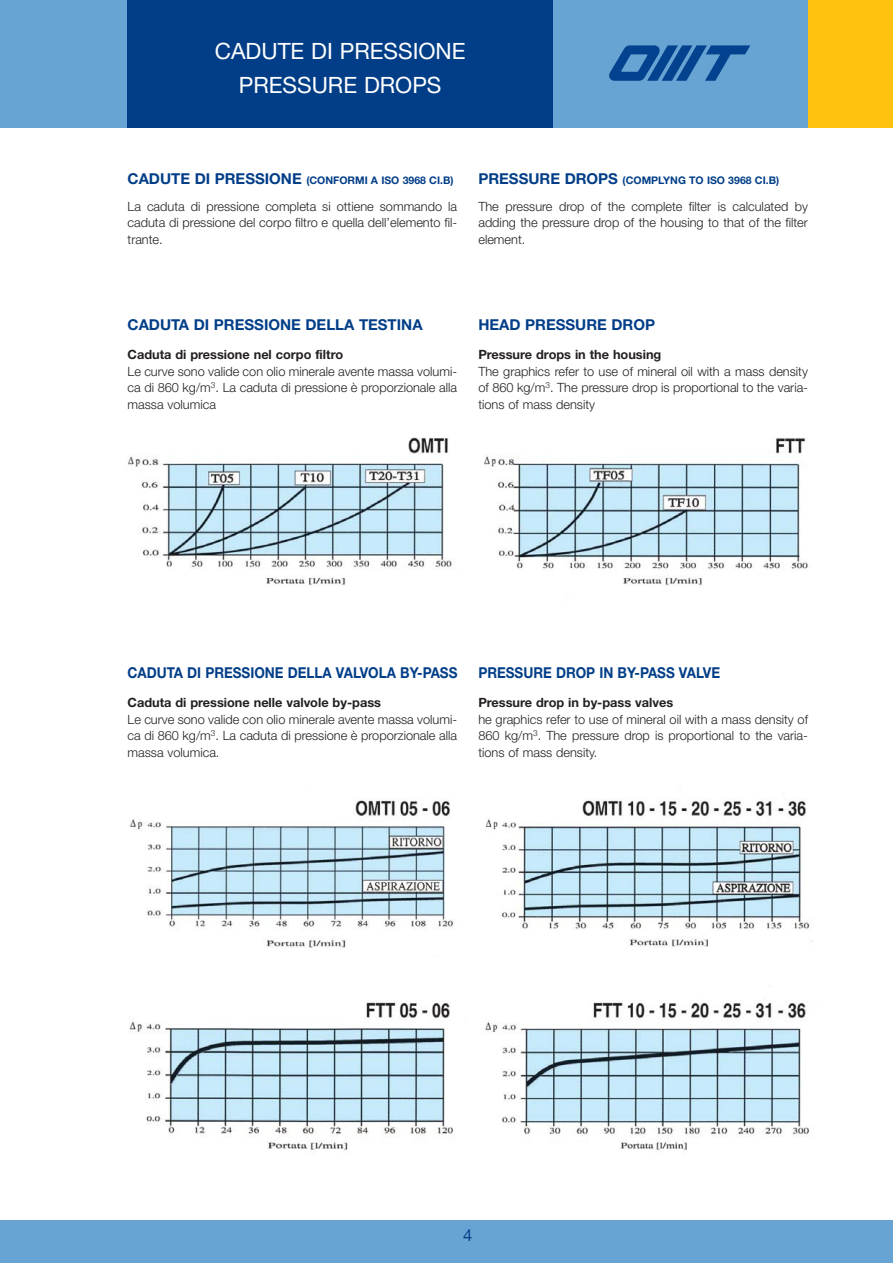
<style>
.page{position:relative;width:893px;height:1263px;background:#fff}
.page>*{position:absolute;margin:0;border:0;box-sizing:border-box;transform-origin:0 0}
.t1{font:22.5px/34px "Helvetica Neue";color:#fff;text-align:center}
.t2{font:16.5px "Helvetica Neue";color:#023e88}
.t3{font:700 15px "Helvetica Neue";color:#023e88;scale:.9 1}
.t4{font:700 15px "Helvetica Neue";color:#023e88}
.t5{font:300 12.75px/16.5px "Helvetica Neue";color:#231f20;text-align:justify}
.t6{font:700 12.75px "Helvetica Neue";color:#231f20}
.t7{font:700 10.5px "Helvetica Neue";color:#023e88}
.s1{font-size:15px}
</style>
<div class="page">
<div style="left:0;top:0;width:893px;height:128px;background:#68a4d3"></div>
<svg style="left:609px;top:45px;width:141px;height:36px"></svg>
<div style="left:128px;top:0;width:425px;height:128px;background:#023e88"></div>
<div style="left:808px;top:0;width:85px;height:128px;background:#ffc20e"></div>
<div style="left:0;top:1220px;width:893px;height:43px;background:#68a4d3"></div>
<img style="left:128px;top:437px;width:680px;height:149px">
<img style="left:129px;top:800px;width:684px;height:350px">
<h1 class="t1" style="left:215px;top:36px;width:252px">CADUTE DI PRESSIONE<br>PRESSURE DROPS</h1>
<p class="t7" style="left:128px;top:177px;width:327px"><span class="s1">CADUTE DI PRESSIONE</span> (CONFORMI A ISO 3968 CI.B)</p>
<p class="t7" style="left:478px;top:177px;width:302px"><span class="s1">PRESSURE DROPS</span> (COMPLYNG TO ISO 3968 CI.B)</p>
<p class="t5" style="left:128px;top:199px;width:331px">La caduta di pressione completa si ottiene sommando la caduta di pressione del corpo filtro e quella dell’elemento fil&shy;trante.</p>
<p class="t5" style="left:478px;top:199px;width:331px">The pressure drop of the complete filter is calculated by adding the pressure drop of the housing to that of the filter element.</p>
<p class="t4" style="left:128px;top:319px;width:297px">CADUTA DI PRESSIONE DELLA TESTINA</p>
<p class="t4" style="left:478px;top:319px;width:178px">HEAD PRESSURE DROP</p>
<p class="t6" style="left:128px;top:350px;width:217px">Caduta di pressione nel corpo filtro</p>
<p class="t5" style="left:128px;top:364px;width:331px">Le curve sono valide con olio minerale avente massa volumi&shy;ca di 860 kg/m<sup>3</sup>. La caduta di pressione è proporzionale alla massa volumica</p>
<p class="t6" style="left:478px;top:350px;width:185px">Pressure drops in the housing</p>
<p class="t5" style="left:478px;top:364px;width:331px">The graphics refer to use of mineral oil with a mass density of 860 kg/m<sup>3</sup>. The pressure drop is proportional to the varia&shy;tions of mass density</p>
<p class="t3" style="left:128px;top:667px;width:368px">CADUTA DI PRESSIONE DELLA VALVOLA BY-PASS</p>
<p class="t3" style="left:478px;top:667px;width:270px">PRESSURE DROP IN BY-PASS VALVE</p>
<p class="t6" style="left:128px;top:698px;width:255px">Caduta di pressione nelle valvole by-pass</p>
<p class="t5" style="left:128px;top:712px;width:331px">Le curve sono valide con olio minerale avente massa volumi&shy;ca di 860 kg/m<sup>3</sup>. La caduta di pressione è proporzionale alla massa volumica.</p>
<p class="t6" style="left:478px;top:698px;width:196px">Pressure drop in by-pass valves</p>
<p class="t5" style="left:478px;top:712px;width:331px">he graphics refer to use of mineral oil with a mass density of 860 kg/m<sup>3</sup>. The pressure drop is proportional to the varia&shy;tions of mass density.</p>
<p class="t2" style="left:463px;top:1229px;width:11px">4</p>
</div>
